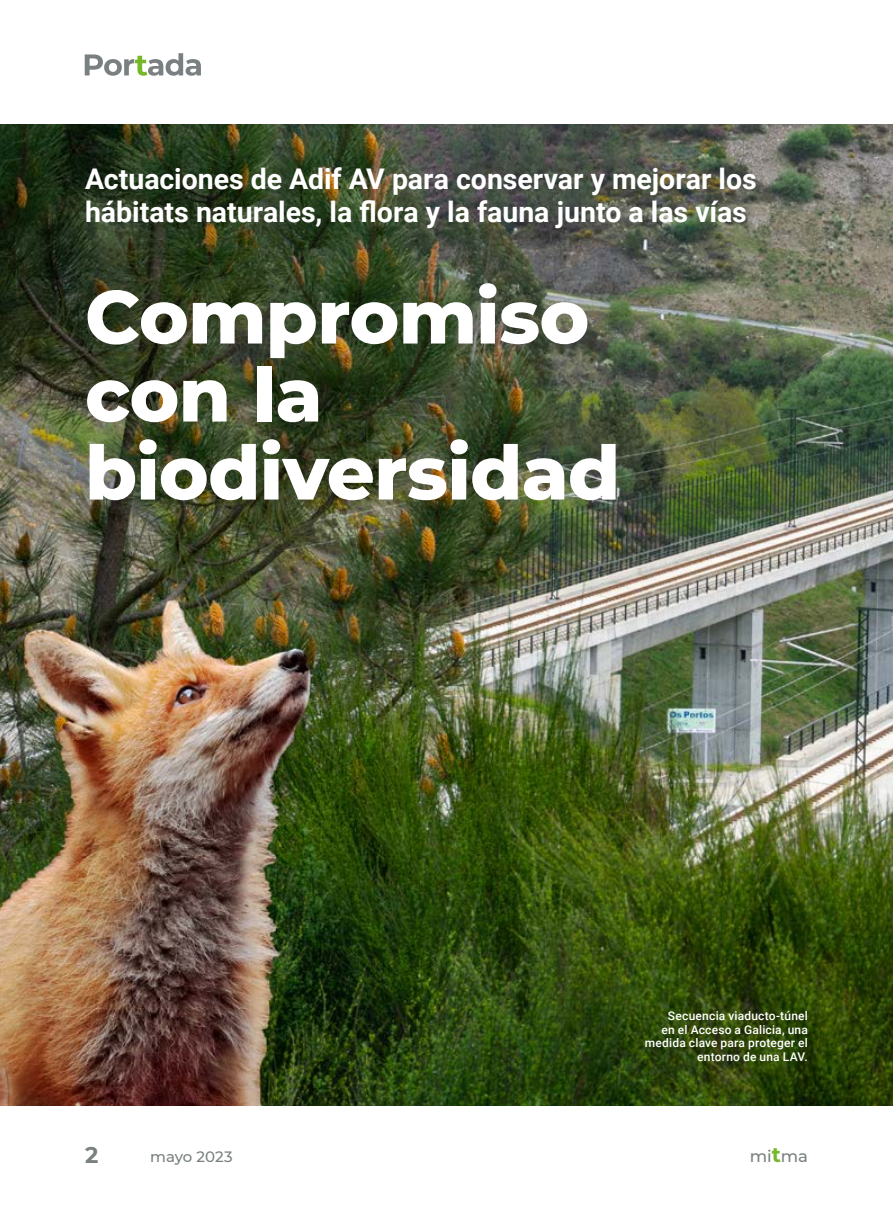
<style>
.page{position:relative;width:893px;height:1212px;background:#fff}
.page>*{position:absolute;margin:0;border:0;box-sizing:border-box;transform-origin:0 0}
.t1{font:800 75px/78px "Montserrat";letter-spacing:-.01em;color:#fff}
.t2{font:700 28.5px/33px "Roboto";letter-spacing:-.005em;color:#fff}
.t3{font:700 22.5px "Montserrat";color:#7a8081}
.t4{font:500 16.5px "Montserrat";color:#7a8081}
.t5{font:500 15px "Montserrat";letter-spacing:-.005em;color:#7a8081}
.t6{font:500 12px/13.5px "Roboto";letter-spacing:.015em;color:#fff;text-align:right}
.s1{font-weight:700;font-size:21px;color:#76b828}
</style>
<div class="page">
<svg style="left:85px;top:53px;width:116px;height:23px"></svg>
<img style="left:0;top:124px;width:893px;height:981px">
<p class="t2" style="left:85px;top:161px;width:673px">Actuaciones de Adif AV para conservar y mejorar los hábitats naturales, la flora y la fauna junto a las vías</p>
<h1 class="t1" style="left:85px;top:274px;width:537px">Compromiso con la biodiversidad</h1>
<p class="t6" style="left:645px;top:1009px;width:164px">Secuencia viaducto-túnel<br>en el Acceso a Galicia, una medida clave para proteger el entorno de una LAV.</p>
<p class="t3" style="left:85px;top:1139px;width:15px">2</p>
<p class="t5" style="left:150px;top:1146px;width:84px">mayo 2023</p>
<p class="t4" style="left:750px;top:1144px;width:59px">mi<span class="s1">t</span>ma</p>
</div>
